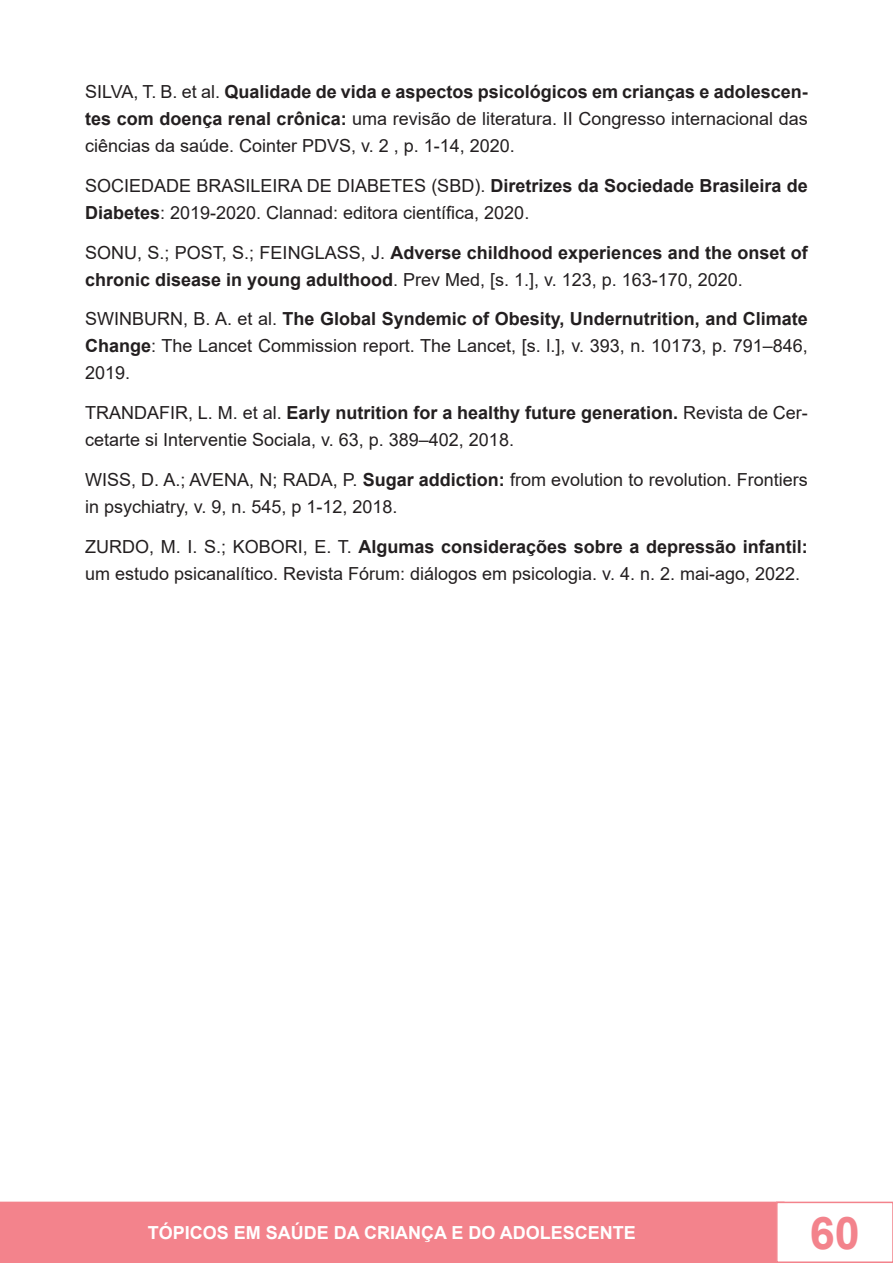
<style>
.page{position:relative;width:893px;height:1263px;background:#fff}
.page>*{position:absolute;margin:0;border:0;box-sizing:border-box;transform-origin:0 0}
.t1{font:700 45px "Arial";color:#f3838c}
.t2{font:18px/27px "Arial";color:#231f20}
.t3{font:700 18px/27px "Arial";color:#231f20}
.t4{font:700 18px "Arial";color:#fff}
.s1{font-weight:700}
.s2{font-weight:400}
</style>
<div class="page">
<div style="left:0;top:1202px;width:784px;height:60px;background:#f3838c"></div>
<div style="left:0;top:1201px;width:784px;height:62px;border:2px solid #f3838c"></div>
<div style="left:777px;top:1202px;width:116px;height:60px;background:#fff"></div>
<div style="left:776px;top:1201px;width:117px;height:62px;border:2px solid #f3838c"></div>
<p class="t2" style="left:85px;top:78px;width:724px;text-align:justify">SILVA, T. B. et al. <span class="s1">Qualidade de vida e aspectos psicológicos em crianças e adolescen&shy;tes com doença renal crônica:</span> uma revisão de literatura. II Congresso internacional das ciências da saúde. Cointer PDVS, v. 2 , p. 1-14, 2020.</p>
<p class="t2" style="left:85px;top:172px;width:724px">SOCIEDADE BRASILEIRA DE DIABETES (SBD). <span class="s1">Diretrizes da Sociedade Brasileira de<br>Diabetes</span>: 2019-2020. Clannad: editora científica, 2020.</p>
<p class="t3" style="left:85px;top:239px;width:724px"><span class="s2">SONU, S.; POST, S.; FEINGLASS, J.</span> Adverse childhood experiences and the onset of chronic disease in young adulthood<span class="s2">. Prev Med, [s. 1.], v. 123, p. 163-170, 2020.</span></p>
<p class="t2" style="left:85px;top:305px;width:724px;text-align:justify">SWINBURN, B. A. et al. <span class="s1">The Global Syndemic of Obesity, Undernutrition, and Climate Change</span>: The Lancet Commission report. The Lancet, [s. l.], v. 393, n. 10173, p. 791–846, 2019.</p>
<p class="t2" style="left:85px;top:399px;width:724px">TRANDAFIR, L. M. et al. <span class="s1">Early nutrition for a healthy future generation.</span> Revista de Cer&shy;cetarte si Interventie Sociala, v. 63, p. 389–402, 2018.</p>
<p class="t2" style="left:85px;top:466px;width:724px">WISS, D. A.; AVENA, N; RADA, P. <span class="s1">Sugar addiction:</span> from evolution to revolution. Frontiers in psychiatry, v. 9, n. 545, p 1-12, 2018.</p>
<p class="t2" style="left:85px;top:533px;width:724px">ZURDO, M. I. S.; KOBORI, E. T. <span class="s1">Algumas considerações sobre a depressão infantil: </span>um estudo psicanalítico. Revista Fórum: diálogos em psicologia. v. 4. n. 2. mai-ago, 2022.</p>
<p class="t4" style="left:148px;top:1220px;width:490px">TÓPICOS EM SAÚDE DA CRIANÇA E DO ADOLESCENTE</p>
<h1 class="t1" style="left:810px;top:1201px;width:52px">60</h1>
</div>
